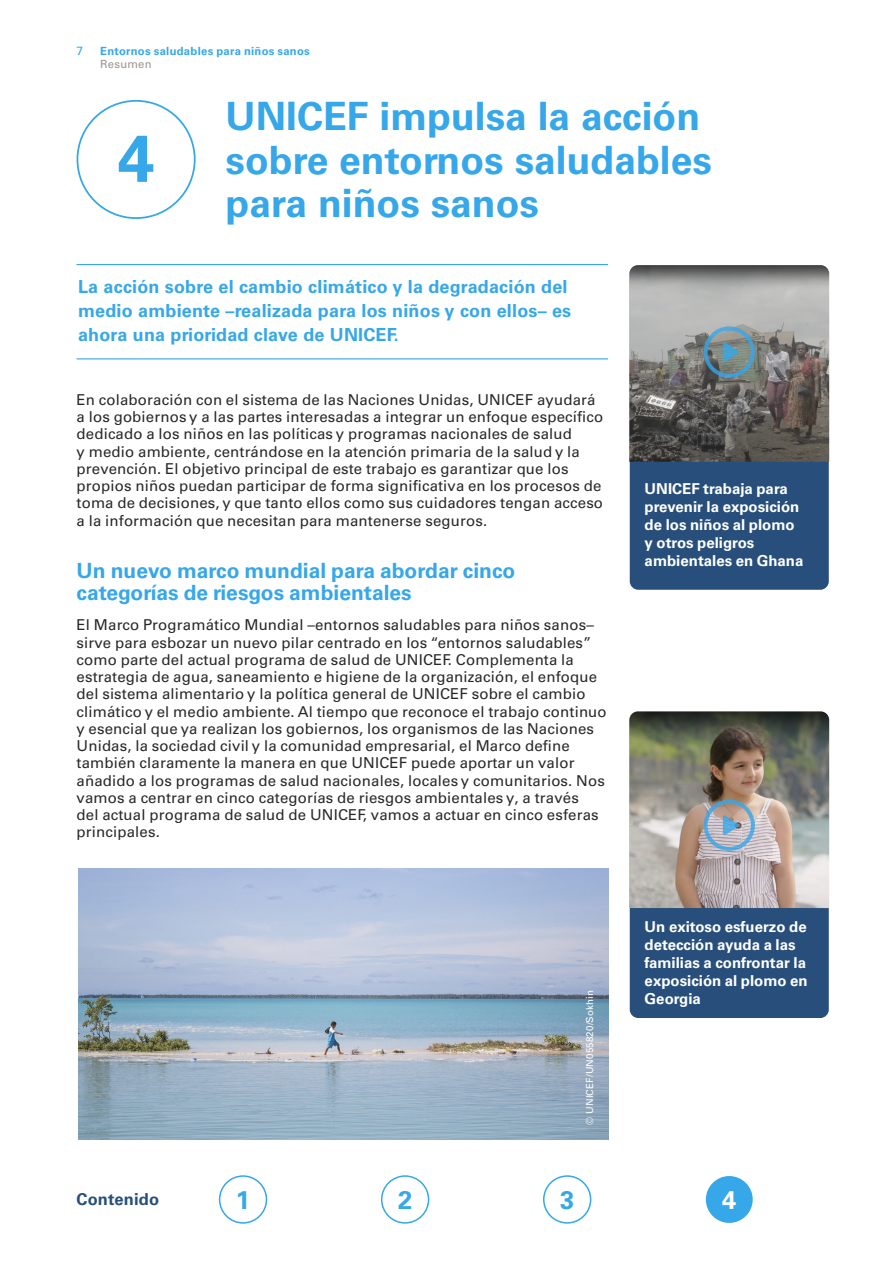
<style>
.page{position:relative;width:893px;height:1263px;background:#fff}
.page>*{position:absolute;margin:0;border:0;box-sizing:border-box;transform-origin:0 0}
.t1{font:700 66px "Univers LT Pro 65";color:#36a7e9}
.t2{font:700 39px/43.5px "Univers LT Pro 65";color:#36a7e9}
.t3{font:700 25.5px "Univers LT Pro 65";color:#36a7e9}
.t4{font:700 25.5px "Univers LT Pro 65";color:#fff}
.t5{font:700 21px/22.5px "Univers LT Pro 65";color:#36a7e9}
.t6{font:700 18px/24px "Univers LT Pro 65";letter-spacing:.01em;color:#36a7e9}
.t7{font:700 16.5px "Univers LT Std";letter-spacing:.01em;color:#284f7c}
.t8{font:15px/17.2px "Univers LT Pro 55 Roman";letter-spacing:.01em;color:#292929}
.t9{font:700 15px/18px "Univers LT Pro 65";color:#fff}
.t10{font:12px "Univers LT Std";color:#36a7e9}
.t11{font:700 11.25px "Univers LT Std";letter-spacing:.02em;color:#36a7e9}
.t12{font:11.25px "Univers LT Std";letter-spacing:.02em;color:#9c948e}
.t13{font:9.75px "Univers LT Pro 55 Roman";letter-spacing:.015em;color:#fff}
</style>
<div class="page">
<div style="left:77px;top:100px;width:119px;height:119px;border:2px solid #36a7e9;border-radius:50%"></div>
<div style="left:219px;top:1175px;width:48px;height:49px;border:2px solid #36a7e9;border-radius:50%"></div>
<div style="left:381px;top:1175px;width:48px;height:49px;border:2px solid #36a7e9;border-radius:50%"></div>
<div style="left:543px;top:1175px;width:48px;height:49px;border:2px solid #36a7e9;border-radius:50%"></div>
<div style="left:706px;top:1176px;width:47px;height:47px;background:#36a7e9;border-radius:50%"></div>
<div style="left:630px;top:266px;width:199px;height:324px;background:#284f7c;border-radius:9px"></div>
<img style="left:629px;top:265px;width:200px;height:197px">
<svg style="left:704px;top:326px;width:51px;height:52px;background:#718d96"></svg>
<div style="left:630px;top:712px;width:199px;height:306px;background:#284f7c;border-radius:9px"></div>
<img style="left:629px;top:711px;width:200px;height:197px">
<svg style="left:704px;top:800px;width:51px;height:51px;background:#a1aebc"></svg>
<hr style="left:77px;top:264px;width:531px;height:1px;background:#36a7e9">
<hr style="left:77px;top:358px;width:531px;height:1px;background:#36a7e9">
<img style="left:78px;top:869px;width:530px;height:271px">
<p class="t10" style="left:77px;top:44px;width:8px">7</p>
<p class="t11" style="left:100px;top:45px;width:211px">Entornos saludables para niños sanos</p>
<p class="t12" style="left:100px;top:57px;width:53px">Resumen</p>
<h2 class="t2" style="left:226px;top:95px;width:488px">UNICEF impulsa la acción sobre entornos saludables para niños sanos</h2>
<h1 class="t1" style="left:118px;top:119px;width:38px">4</h1>
<p class="t6" style="left:78px;top:275px;width:495px">La acción sobre el cambio climático y la degradación del medio ambiente –realizada para los niños y con ellos– es ahora una prioridad clave de UNICEF.</p>
<p class="t8" style="left:77px;top:391px;width:528px">En colaboración con el sistema de las Naciones Unidas, UNICEF ayudará a los gobiernos y a las partes interesadas a integrar un enfoque específico dedicado a los niños en las políticas y programas nacionales de salud<br>y medio ambiente, centrándose en la atención primaria de la salud y la prevención. El objetivo principal de este trabajo es garantizar que los propios niños puedan participar de forma significativa en los procesos de toma de decisiones, y que tanto ellos como sus cuidadores tengan acceso a la información que necesitan para mantenerse seguros.</p>
<h3 class="t5" style="left:77px;top:559px;width:440px">Un nuevo marco mundial para abordar cinco categorías de riesgos ambientales</h3>
<p class="t8" style="left:77px;top:616px;width:532px">El Marco Programático Mundial –entornos saludables para niños sanos– sirve para esbozar un nuevo pilar centrado en los “entornos saludables” como parte del actual programa de salud de UNICEF. Complementa la estrategia de agua, saneamiento e higiene de la organización, el enfoque del sistema alimentario y la política general de UNICEF sobre el cambio climático y el medio ambiente. Al tiempo que reconoce el trabajo continuo y esencial que ya realizan los gobiernos, los organismos de las Naciones Unidas, la sociedad civil y la comunidad empresarial, el Marco define también claramente la manera en que UNICEF puede aportar un valor añadido a los programas de salud nacionales, locales y comunitarios. Nos vamos a centrar en cinco categorías de riesgos ambientales y, a través<br>del actual programa de salud de UNICEF, vamos a actuar en cinco esferas principales.</p>
<p class="t13" style="left:584px;top:1125px;width:136px;rotate:-90deg">© UNICEF/UN055820/Sokhin</p>
<p class="t9" style="left:645px;top:480px;width:160px">UNICEF trabaja para prevenir la exposición de los niños al plomo y otros peligros ambientales en Ghana</p>
<p class="t9" style="left:645px;top:918px;width:165px">Un exitoso esfuerzo de detección ayuda a las familias a confrontar la exposición al plomo en<br>Georgia</p>
<p class="t7" style="left:77px;top:1189px;width:84px">Contenido</p>
<h3 class="t3" style="left:236px;top:1184px;width:16px">1</h3>
<h3 class="t3" style="left:398px;top:1184px;width:16px">2</h3>
<h3 class="t3" style="left:560px;top:1184px;width:16px">3</h3>
<h3 class="t4" style="left:722px;top:1184px;width:16px">4</h3>
</div>
